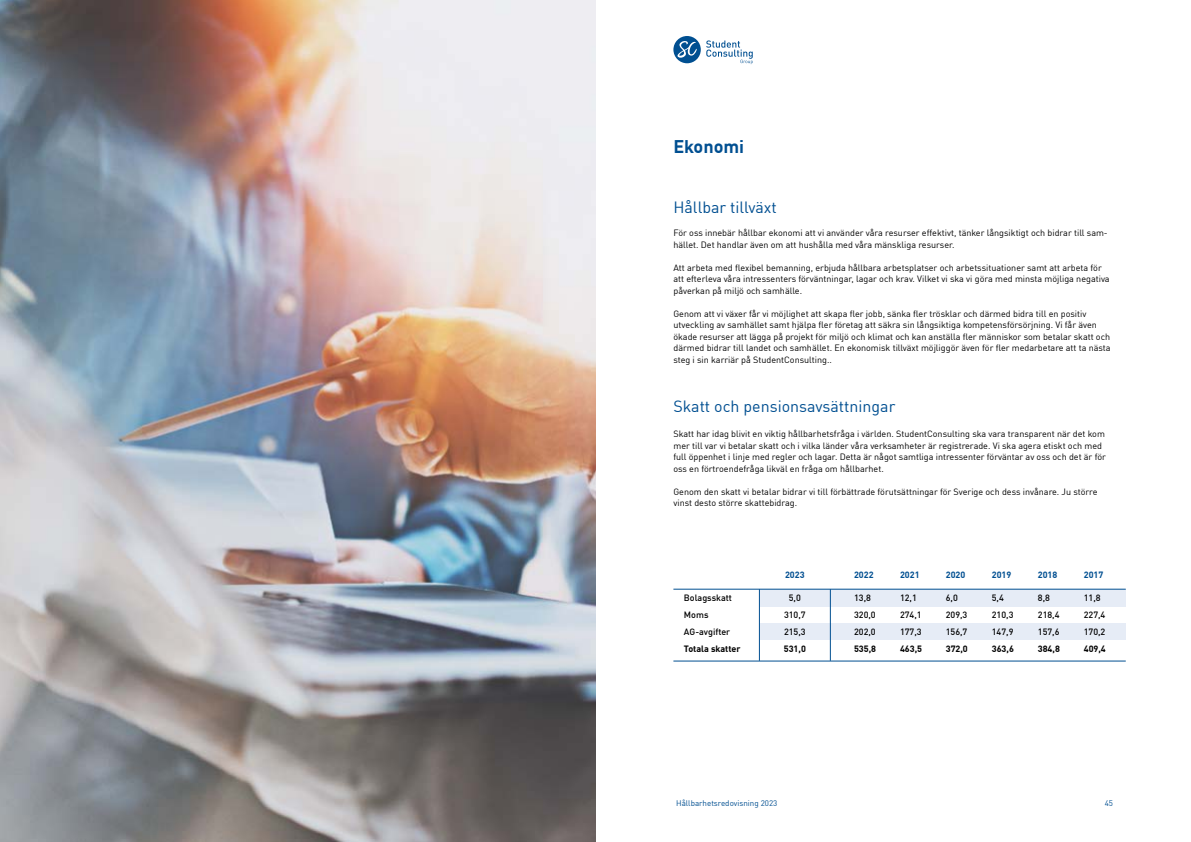
<style>
.page{position:relative;width:1191px;height:842px;background:#fff}
.page>*{position:absolute;margin:0;border:0;box-sizing:border-box;transform-origin:0 0}
.t1{font:700 18px "DIN Offc Pro";color:#004f91}
.t2{font:16px "DIN Offc Pro";color:#004f91}
.t3{font:9px/11.5px "DIN Offc Pro";color:#000}
.t4{font:500 9px/17px "DIN Offc Pro";color:#000}
.t5{font:700 9px "DIN Offc Pro";color:#000}
.t6{font:700 9px "DIN Offc Pro";color:#004f91}
.t7{font:700 9px "DIN Offc Pro";color:#024f91}
.t8{font:8px "DIN Offc Pro";color:#004f91}
</style>
<div class="page">
<svg style="left:706px;top:40px;width:46px;height:24px"></svg>
<div style="left:673px;top:36px;width:28px;height:27px;background:#004f91;border-radius:50%"></div>
<svg style="left:677px;top:41px;width:20px;height:17px"></svg>
<img style="left:0;top:0;width:595px;height:842px">
<div style="left:760px;top:589px;width:365px;height:18px;background:#e6ecf6"></div>
<div style="left:760px;top:623px;width:365px;height:17px;background:#e6ecf6"></div>
<hr style="left:673px;top:589px;width:452px;height:1px;background:#004f91">
<hr style="left:673px;top:661px;width:452px;height:1px;background:#004f91">
<hr style="left:759px;top:589px;width:1px;height:72px;background:#004f91">
<hr style="left:830px;top:589px;width:1px;height:72px;background:#004f91">
<h1 class="t1" style="left:673px;top:131px;width:72px">Ekonomi</h1>
<h2 class="t2" style="left:673px;top:195px;width:105px">Hållbar tillväxt</h2>
<p class="t3" style="left:673px;top:226px;width:436px">För oss innebär hållbar ekonomi att vi använder våra resurser effektivt, tänker långsiktigt och bidrar till sam&shy;hället. Det handlar även om att hushålla med våra mänskliga resurser.</p>
<p class="t3" style="left:673px;top:261px;width:438px">Att arbeta med flexibel bemanning, erbjuda hållbara arbetsplatser och arbetssituationer samt att arbeta för att efterleva våra intressenters förväntningar, lagar och krav. Vilket vi ska vi göra med minsta möjliga negativa påverkan på miljö och samhälle.</p>
<p class="t3" style="left:673px;top:307px;width:439px">Genom att vi växer får vi möjlighet att skapa fler jobb, sänka fler trösklar och därmed bidra till en positiv utveckling av samhället samt hjälpa fler företag att säkra sin långsiktiga kompetensförsörjning. Vi får även ökade resurser att lägga på projekt för miljö och klimat och kan anställa fler människor som betalar skatt och därmed bidrar till landet och samhället. En ekonomisk tillväxt möjliggör även för fler medarbetare att ta nästa steg i sin karriär på StudentConsulting..</p>
<h2 class="t2" style="left:673px;top:393px;width:223px">Skatt och pensionsavsättningar</h2>
<p class="t3" style="left:673px;top:427px;width:434px">Skatt har idag blivit en viktig hållbarhetsfråga i världen. StudentConsulting ska vara transparent när det kom mer till var vi betalar skatt och i vilka länder våra verksamheter är registrerade. Vi ska agera etiskt och med full öppenhet i linje med regler och lagar. Detta är något samtliga intressenter förväntar av oss och det är för oss en förtroendefråga likväl en fråga om hållbarhet.</p>
<p class="t3" style="left:673px;top:485px;width:426px">Genom den skatt vi betalar bidrar vi till förbättrade förutsättningar för Sverige och dess invånare. Ju större vinst desto större skattebidrag.</p>
<p class="t4" style="left:684px;top:588px;width:50px">Bolagsskatt<br>Moms<br>AG-avgifter</p>
<p class="t5" style="left:684px;top:641px;width:58px">Totala skatter</p>
<p class="t7" style="left:785px;top:567px;width:21px">2023</p>
<p class="t4" style="left:784px;top:588px;width:23px;text-align:center">5,0<br>310,7<br>215,3</p>
<p class="t5" style="left:784px;top:641px;width:24px">531,0</p>
<p class="t6" style="left:854px;top:567px;width:21px">2022</p>
<p class="t4" style="left:854px;top:588px;width:23px">13,8<br>320,0<br>202,0</p>
<p class="t5" style="left:854px;top:641px;width:24px">535,8</p>
<p class="t6" style="left:900px;top:567px;width:21px">2021</p>
<p class="t4" style="left:900px;top:588px;width:23px">12,1<br>274,1<br>177,3</p>
<p class="t5" style="left:900px;top:641px;width:24px">463,5</p>
<p class="t6" style="left:945px;top:567px;width:21px">2020</p>
<p class="t4" style="left:945px;top:588px;width:23px">6,0<br>209,3<br>156,7</p>
<p class="t5" style="left:945px;top:641px;width:24px">372,0</p>
<p class="t6" style="left:991px;top:567px;width:21px">2019</p>
<p class="t4" style="left:991px;top:588px;width:23px">5,4<br>210,3<br>147,9</p>
<p class="t5" style="left:991px;top:641px;width:24px">363,6</p>
<p class="t6" style="left:1037px;top:567px;width:21px">2018</p>
<p class="t4" style="left:1037px;top:588px;width:23px">8,8<br>218,4<br>157,6</p>
<p class="t5" style="left:1037px;top:641px;width:24px">384,8</p>
<p class="t6" style="left:1083px;top:567px;width:21px">2017</p>
<p class="t4" style="left:1083px;top:588px;width:23px">11,8<br>227,4<br>170,2</p>
<p class="t5" style="left:1083px;top:641px;width:24px">409,4</p>
<p class="t8" style="left:676px;top:797px;width:103px">Hållbarhetsredovisning 2023</p>
<p class="t8" style="left:1104px;top:797px;width:10px">45</p>
</div>
